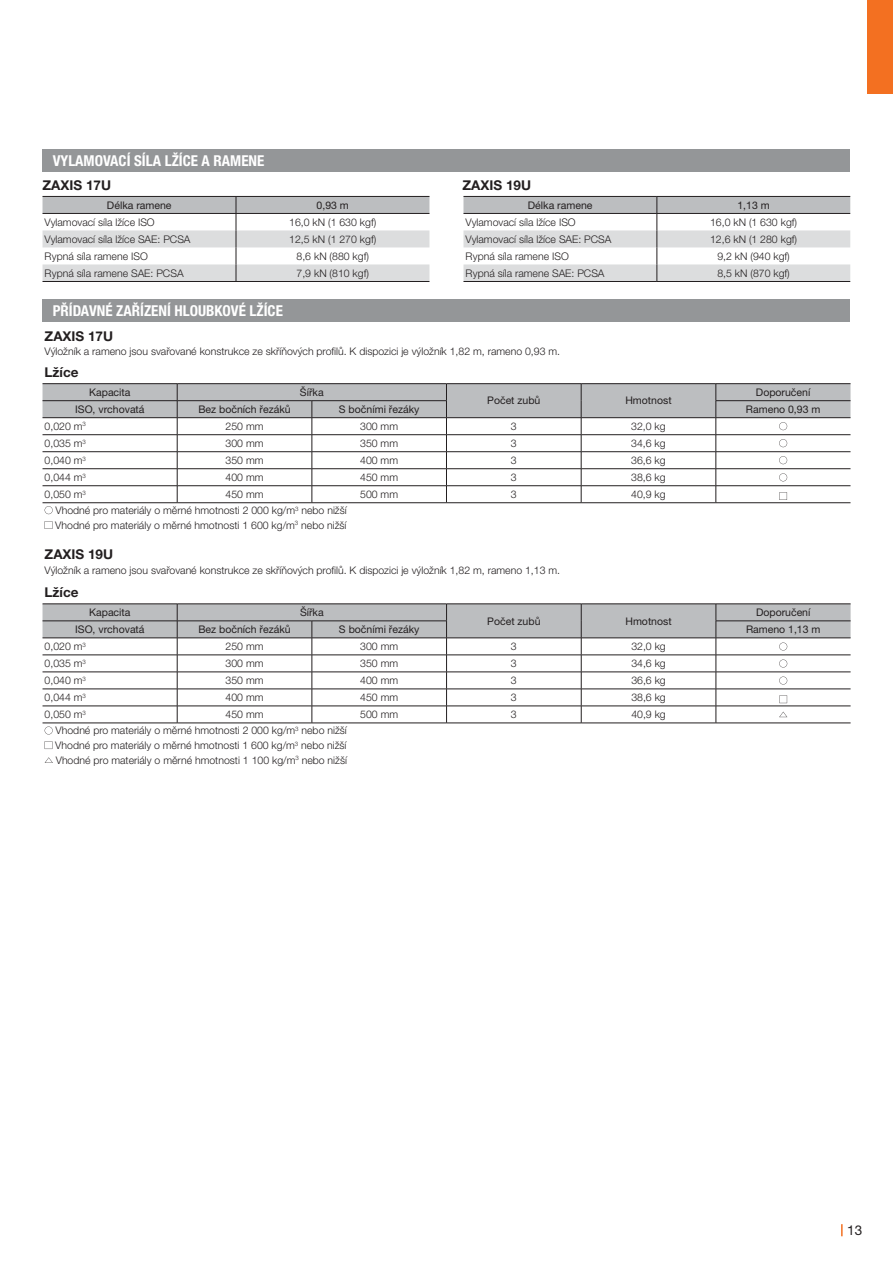
<style>
.page{position:relative;width:893px;height:1263px;background:#fff}
.page>*{position:absolute;margin:0;border:0;box-sizing:border-box;transform-origin:0 0}
.t1{font:700 condensed 15px "Helvetica Neue LT Pro";color:#fff}
.t2{font:700 13.5px "Helvetica Neue LT Pro";color:#231f20}
.t3{font:13.5px "Helvetica Neue LT Pro";color:#231f20}
.t4{font:300 10.5px/14.9px "Helvetica Neue LT Pro";color:#231f20}
.t5{font:10.5px "Helvetica Neue LT Pro";color:#231f20}
</style>
<div class="page">
<div style="left:867px;top:0;width:26px;height:94px;background:#f37021"></div>
<svg style="left:841px;top:1224px;width:2px;height:12px"></svg>
<div style="left:43px;top:149px;width:807px;height:23px;background:#949698"></div>
<svg style="left:43px;top:196px;width:807px;height:85px"></svg>
<hr style="left:43px;top:196px;width:193px;height:1px;background:#231f20">
<hr style="left:236px;top:196px;width:193px;height:1px;background:#231f20">
<hr style="left:463px;top:196px;width:194px;height:1px;background:#231f20">
<hr style="left:657px;top:196px;width:193px;height:1px;background:#231f20">
<hr style="left:43px;top:281px;width:193px;height:1px;background:#231f20">
<hr style="left:236px;top:281px;width:193px;height:1px;background:#231f20">
<hr style="left:463px;top:281px;width:194px;height:1px;background:#231f20">
<hr style="left:657px;top:281px;width:193px;height:1px;background:#231f20">
<hr style="left:43px;top:213px;width:193px;height:1px;background:#231f20">
<hr style="left:236px;top:213px;width:193px;height:1px;background:#231f20">
<hr style="left:463px;top:213px;width:194px;height:1px;background:#231f20">
<hr style="left:657px;top:213px;width:193px;height:1px;background:#231f20">
<div style="left:43px;top:299px;width:807px;height:23px;background:#949698"></div>
<hr style="left:43px;top:383px;width:134px;height:1px;background:#231f20">
<hr style="left:177px;top:383px;width:135px;height:1px;background:#231f20">
<hr style="left:312px;top:383px;width:134px;height:1px;background:#231f20">
<hr style="left:446px;top:383px;width:135px;height:1px;background:#231f20">
<hr style="left:581px;top:383px;width:135px;height:1px;background:#231f20">
<hr style="left:716px;top:383px;width:134px;height:1px;background:#231f20">
<svg style="left:43px;top:384px;width:807px;height:130px"></svg>
<svg style="left:45px;top:521px;width:7px;height:8px"></svg>
<svg style="left:43px;top:604px;width:808px;height:130px"></svg>
<svg style="left:45px;top:741px;width:7px;height:8px"></svg>
<svg style="left:45px;top:757px;width:8px;height:6px"></svg>
<h1 class="t1" style="left:53px;top:151px;width:213px">VYLAMOVACÍ SÍLA LŽÍCE A RAMENE</h1>
<p class="t2" style="left:43px;top:177px;width:70px">ZAXIS 17U</p>
<p class="t2" style="left:463px;top:177px;width:70px">ZAXIS 19U</p>
<p class="t5" style="left:107px;top:199px;width:66px">Délka ramene</p>
<p class="t5" style="left:317px;top:199px;width:34px">0,93 m</p>
<p class="t5" style="left:528px;top:199px;width:66px">Délka ramene</p>
<p class="t5" style="left:737px;top:199px;width:34px">1,13 m</p>
<p class="t4" style="left:45px;top:214px;width:112px">Vylamovací síla lžíce ISO</p>
<p class="t4" style="left:289px;top:214px;width:88px">16,0 kN (1 630 kgf)</p>
<p class="t4" style="left:466px;top:214px;width:112px">Vylamovací síla lžíce ISO</p>
<p class="t4" style="left:710px;top:214px;width:88px">16,0 kN (1 630 kgf)</p>
<p class="t4" style="left:45px;top:231px;width:147px">Vylamovací síla lžíce SAE: PCSA</p>
<p class="t4" style="left:289px;top:231px;width:88px">12,5 kN (1 270 kgf)</p>
<p class="t4" style="left:466px;top:231px;width:147px">Vylamovací síla lžíce SAE: PCSA</p>
<p class="t4" style="left:710px;top:231px;width:88px">12,6 kN (1 280 kgf)</p>
<p class="t4" style="left:45px;top:248px;width:105px">Rypná síla ramene ISO</p>
<p class="t4" style="left:297px;top:248px;width:74px">8,6 kN (880 kgf)</p>
<p class="t4" style="left:466px;top:248px;width:105px">Rypná síla ramene ISO</p>
<p class="t4" style="left:717px;top:248px;width:74px">9,2 kN (940 kgf)</p>
<p class="t4" style="left:45px;top:265px;width:140px">Rypná síla ramene SAE: PCSA</p>
<p class="t4" style="left:297px;top:265px;width:74px">7,9 kN (810 kgf)</p>
<p class="t4" style="left:466px;top:265px;width:140px">Rypná síla ramene SAE: PCSA</p>
<p class="t4" style="left:717px;top:265px;width:74px">8,5 kN (870 kgf)</p>
<h1 class="t1" style="left:53px;top:301px;width:232px">PŘÍDAVNÉ ZAŘÍZENÍ HLOUBKOVÉ LŽÍCE</h1>
<p class="t2" style="left:45px;top:328px;width:70px">ZAXIS 17U</p>
<p class="t4" style="left:45px;top:344px;width:517px">Výložník a rameno jsou svařované konstrukce ze skříňových profilů. K dispozici je výložník 1,82 m, rameno 0,93 m.</p>
<p class="t2" style="left:45px;top:364px;width:35px">Lžíce</p>
<p class="t5" style="left:89px;top:386px;width:43px">Kapacita</p>
<p class="t5" style="left:300px;top:386px;width:25px">Šířka</p>
<p class="t5" style="left:487px;top:394px;width:55px">Počet zubů</p>
<p class="t5" style="left:625px;top:394px;width:48px">Hmotnost</p>
<p class="t5" style="left:756px;top:386px;width:56px">Doporučení</p>
<p class="t5" style="left:75px;top:403px;width:71px">ISO, vrchovatá</p>
<p class="t5" style="left:198px;top:403px;width:94px">Bez bočních řezáků</p>
<p class="t5" style="left:339px;top:403px;width:82px">S bočními řezáky</p>
<p class="t5" style="left:746px;top:403px;width:76px">Rameno 0,93 m</p>
<p class="t4" style="left:45px;top:419px;width:43px">0,020 m<sup>3</sup></p>
<p class="t4" style="left:226px;top:419px;width:39px">250 mm</p>
<p class="t4" style="left:360px;top:419px;width:39px">300 mm</p>
<p class="t4" style="left:511px;top:419px;width:7px">3</p>
<p class="t4" style="left:631px;top:419px;width:36px">32,0 kg</p>
<p class="t4" style="left:45px;top:436px;width:43px">0,035 m<sup>3</sup></p>
<p class="t4" style="left:226px;top:436px;width:39px">300 mm</p>
<p class="t4" style="left:360px;top:436px;width:39px">350 mm</p>
<p class="t4" style="left:511px;top:436px;width:7px">3</p>
<p class="t4" style="left:631px;top:436px;width:36px">34,6 kg</p>
<p class="t4" style="left:45px;top:453px;width:43px">0,040 m<sup>3</sup></p>
<p class="t4" style="left:226px;top:453px;width:39px">350 mm</p>
<p class="t4" style="left:360px;top:453px;width:39px">400 mm</p>
<p class="t4" style="left:511px;top:453px;width:7px">3</p>
<p class="t4" style="left:631px;top:453px;width:36px">36,6 kg</p>
<p class="t4" style="left:45px;top:470px;width:43px">0,044 m<sup>3</sup></p>
<p class="t4" style="left:226px;top:470px;width:39px">400 mm</p>
<p class="t4" style="left:360px;top:470px;width:39px">450 mm</p>
<p class="t4" style="left:511px;top:470px;width:7px">3</p>
<p class="t4" style="left:631px;top:470px;width:36px">38,6 kg</p>
<p class="t4" style="left:45px;top:487px;width:43px">0,050 m<sup>3</sup></p>
<p class="t4" style="left:226px;top:487px;width:39px">450 mm</p>
<p class="t4" style="left:360px;top:487px;width:39px">500 mm</p>
<p class="t4" style="left:511px;top:487px;width:7px">3</p>
<p class="t4" style="left:631px;top:487px;width:36px">40,9 kg</p>
<p class="t4" style="left:55px;top:503px;width:293px">Vhodné pro materiály o měrné hmotnosti 2 000 kg/m<sup>3</sup> nebo nižší<br>Vhodné pro materiály o měrné hmotnosti 1 600 kg/m<sup>3</sup> nebo nižší</p>
<p class="t2" style="left:45px;top:546px;width:70px">ZAXIS 19U</p>
<p class="t4" style="left:45px;top:562px;width:517px">Výložník a rameno jsou svařované konstrukce ze skříňových profilů. K dispozici je výložník 1,82 m, rameno 1,13 m.</p>
<p class="t2" style="left:45px;top:584px;width:35px">Lžíce</p>
<p class="t5" style="left:89px;top:606px;width:43px">Kapacita</p>
<p class="t5" style="left:300px;top:606px;width:25px">Šířka</p>
<p class="t5" style="left:487px;top:615px;width:55px">Počet zubů</p>
<p class="t5" style="left:625px;top:615px;width:48px">Hmotnost</p>
<p class="t5" style="left:756px;top:606px;width:56px">Doporučení</p>
<p class="t5" style="left:75px;top:623px;width:71px">ISO, vrchovatá</p>
<p class="t5" style="left:198px;top:623px;width:94px">Bez bočních řezáků</p>
<p class="t5" style="left:339px;top:623px;width:82px">S bočními řezáky</p>
<p class="t5" style="left:746px;top:623px;width:76px">Rameno 1,13 m</p>
<p class="t4" style="left:45px;top:639px;width:43px">0,020 m<sup>3</sup></p>
<p class="t4" style="left:226px;top:639px;width:39px">250 mm</p>
<p class="t4" style="left:360px;top:639px;width:39px">300 mm</p>
<p class="t4" style="left:511px;top:639px;width:7px">3</p>
<p class="t4" style="left:631px;top:639px;width:36px">32,0 kg</p>
<p class="t4" style="left:45px;top:656px;width:43px">0,035 m<sup>3</sup></p>
<p class="t4" style="left:226px;top:656px;width:39px">300 mm</p>
<p class="t4" style="left:360px;top:656px;width:39px">350 mm</p>
<p class="t4" style="left:511px;top:656px;width:7px">3</p>
<p class="t4" style="left:631px;top:656px;width:36px">34,6 kg</p>
<p class="t4" style="left:45px;top:673px;width:43px">0,040 m<sup>3</sup></p>
<p class="t4" style="left:226px;top:673px;width:39px">350 mm</p>
<p class="t4" style="left:360px;top:673px;width:39px">400 mm</p>
<p class="t4" style="left:511px;top:673px;width:7px">3</p>
<p class="t4" style="left:631px;top:673px;width:36px">36,6 kg</p>
<p class="t4" style="left:45px;top:690px;width:43px">0,044 m<sup>3</sup></p>
<p class="t4" style="left:226px;top:690px;width:39px">400 mm</p>
<p class="t4" style="left:360px;top:690px;width:39px">450 mm</p>
<p class="t4" style="left:511px;top:690px;width:7px">3</p>
<p class="t4" style="left:631px;top:690px;width:36px">38,6 kg</p>
<p class="t4" style="left:45px;top:707px;width:43px">0,050 m<sup>3</sup></p>
<p class="t4" style="left:226px;top:707px;width:39px">450 mm</p>
<p class="t4" style="left:360px;top:707px;width:39px">500 mm</p>
<p class="t4" style="left:511px;top:707px;width:7px">3</p>
<p class="t4" style="left:631px;top:707px;width:36px">40,9 kg</p>
<p class="t4" style="left:55px;top:723px;width:293px;text-align:justify">Vhodné pro materiály o měrné hmotnosti 2 000 kg/m<sup>3</sup> nebo nižší Vhodné pro materiály o měrné hmotnosti 1 600 kg/m<sup>3</sup> nebo nižší Vhodné pro materiály o měrné hmotnosti 1 100 kg/m<sup>3</sup> nebo nižší</p>
<p class="t3" style="left:847px;top:1222px;width:17px">13</p>
</div>
